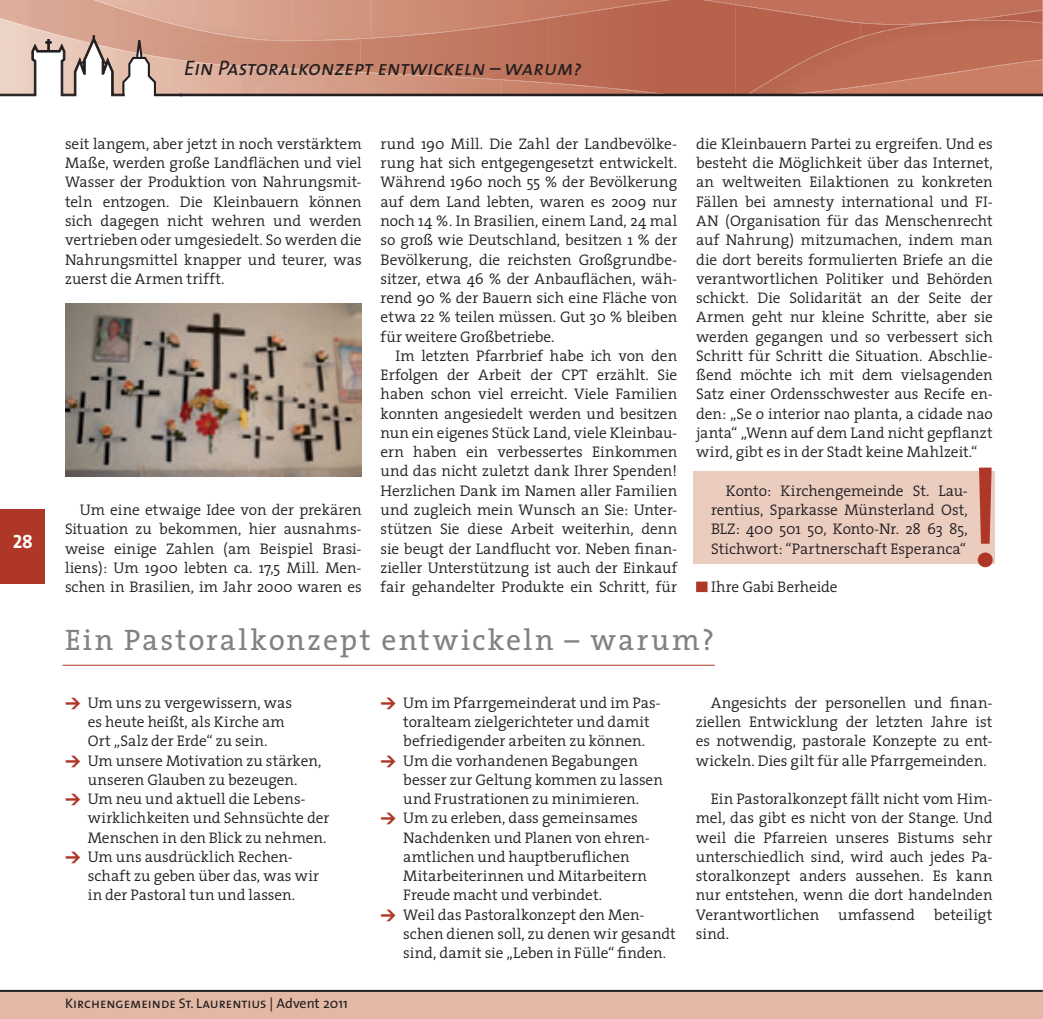
<style>
.page{position:relative;width:1043px;height:1019px;background:#fff}
.page>*{position:absolute;margin:0;border:0;box-sizing:border-box;transform-origin:0 0}
.t1{font:300 140px "The Serif";color:#af3727}
.t2{font:29.75px "The Serif";letter-spacing:.075em;color:#808285}
.t3{font:italic 21px "The Sans Caps";color:#231f20}
.t4{font:19.25px "The Sans Bold Caps";color:#fff}
.t5{font:300 15.4px/19.2px "The Serif";letter-spacing:-.005em;color:#231f20;text-align:justify}
.t6{font:14px "The Sans Caps";color:#231f20}
.s1{font-family:"DIN";font-weight:900;color:#af3727}
.s2{font-family:"The Sans"}
</style>
<div class="page">
<img style="left:1042px;top:25px;width:1px;height:69px">
<div style="left:861px;top:24px;width:181px;height:35px;background:#be6d55"></div>
<img style="left:861px;top:59px;width:181px;height:35px">
<img style="left:958px;top:0;width:83px;height:24px">
<img style="left:156px;top:83px;width:345px;height:11px">
<img style="left:501px;top:83px;width:44px;height:11px">
<img style="left:361px;top:34px;width:187px;height:48px">
<img style="left:548px;top:25px;width:187px;height:69px">
<img style="left:735px;top:25px;width:126px;height:69px">
<img style="left:688px;top:23px;width:161px;height:2px">
<img style="left:0;top:14px;width:55px;height:21px">
<img style="left:958px;top:10px;width:83px;height:13px">
<img style="left:156px;top:53px;width:389px;height:30px">
<img style="left:545px;top:82px;width:135px;height:12px">
<img style="left:55px;top:0;width:376px;height:41px">
<img style="left:431px;top:0;width:257px;height:34px">
<img style="left:849px;top:23px;width:83px;height:18px">
<img style="left:745px;top:41px;width:107px;height:53px">
<img style="left:688px;top:0;width:270px;height:23px">
<img style="left:923px;top:20px;width:45px;height:4px">
<div style="left:0;top:989px;width:1042px;height:29px;background:#e3b8a5"></div>
<div style="left:0;top:509px;width:45px;height:74px;background:#af3727"></div>
<hr style="left:0;top:989px;width:1042px;height:2px;background:#231f20">
<div style="left:180px;top:94px;width:863px;height:2px;border:1px solid #231f20"></div>
<div style="left:155px;top:94px;width:27px;height:2px;border:1px solid #231f20"></div>
<svg style="left:0;top:35px;width:156px;height:61px"></svg>
<div style="left:694px;top:471px;width:301px;height:92px;background:#ebcdc0"></div>
<div style="left:696px;top:581px;width:11px;height:11px;background:#af3727"></div>
<img style="left:65px;top:303px;width:297px;height:173px">
<hr style="left:63px;top:664px;width:652px;height:1px;background:#af3727">
<svg style="left:1041px;top:0;width:2px;height:25px"></svg>
<svg style="left:1041px;top:989px;width:2px;height:30px"></svg>
<p class="t4" style="left:13px;top:525px;width:22px">28</p>
<h3 class="t3" style="left:184px;top:50px;width:399px">Ein Pastoralkonzept entwickeln – warum?</h3>
<p class="t5" style="left:65px;top:133px;width:298px">seit langem, aber jetzt in noch verstärktem Maße, werden große Landflächen und viel Wasser der Produktion von Nahrungsmit&shy;teln entzogen. Die Kleinbauern können sich dagegen nicht wehren und werden vertrieben oder umgesiedelt. So werden die Nahrungsmittel knapper und teurer, was zuerst die Armen trifft.</p>
<p class="t5" style="left:65px;top:499px;width:298px;text-indent:15px">Um eine etwaige Idee von der prekären Situation zu bekommen, hier ausnahms&shy;weise einige Zahlen (am Beispiel Brasi&shy;liens): Um 1900 lebten ca. 17,5 Mill. Men&shy;schen in Brasilien, im Jahr 2000 waren es</p>
<p class="t5" style="left:381px;top:133px;width:298px">rund 190 Mill. Die Zahl der Landbevölke&shy;rung hat sich entgegengesetzt entwickelt.<br>Während 1960 noch 55 % der Bevölkerung auf dem Land lebten, waren es 2009 nur noch 14 %. In Brasilien, einem Land, 24 mal so groß wie Deutschland, besitzen 1 % der Bevölkerung, die reichsten Großgrundbe&shy;sitzer, etwa 46 % der Anbauflächen, wäh&shy;rend 90 % der Bauern sich eine Fläche von etwa 22 % teilen müssen. Gut 30 % bleiben für weitere Großbetriebe.</p>
<p class="t5" style="left:381px;top:345px;width:298px;text-indent:15px">Im letzten Pfarrbrief habe ich von den Erfolgen der Arbeit der CPT erzählt. Sie haben schon viel erreicht. Viele Familien konnten angesiedelt werden und besitzen nun ein eigenes Stück Land, viele Kleinbau&shy;ern haben ein verbessertes Einkommen und das nicht zuletzt dank Ihrer Spenden!<br>Herzlichen Dank im Namen aller Familien und zugleich mein Wunsch an Sie: Unter&shy;stützen Sie diese Arbeit weiterhin, denn sie beugt der Landflucht vor. Neben finan&shy;zieller Unterstützung ist auch der Einkauf fair gehandelter Produkte ein Schritt, für</p>
<p class="t5" style="left:696px;top:133px;width:298px">die Kleinbauern Partei zu ergreifen. Und es besteht die Möglichkeit über das Internet, an weltweiten Eilaktionen zu konkreten Fällen bei amnesty international und FI-AN (Organisation für das Menschenrecht auf Nahrung) mitzumachen, indem man die dort bereits formulierten Briefe an die verantwortlichen Politiker und Behörden schickt. Die Solidarität an der Seite der Armen geht nur kleine Schritte, aber sie werden gegangen und so verbessert sich Schritt für Schritt die Situation. Abschlie&shy;ßend möchte ich mit dem vielsagenden Satz einer Ordensschwester aus Recife en&shy;den: „Se o interior nao planta, a cidade nao janta“ „Wenn auf dem Land nicht gepflanzt wird, gibt es in der Stadt keine Mahlzeit.“</p>
<p class="t5" style="left:711px;top:480px;width:258px;text-indent:15px">Konto: Kirchengemeinde St. Lau&shy;rentius, Sparkasse Münsterland Ost, BLZ: 400 501 50, Konto-Nr. 28 63 85, Stichwort: “Partnerschaft Esperanca“</p>
<p class="t5" style="left:711px;top:576px;width:128px">Ihre Gabi Berheide</p>
<h1 class="t1" style="left:964px;top:402px;width:43px">!</h1>
<h2 class="t2" style="left:65px;top:614px;width:651px">Ein Pastoralkonzept entwickeln – warum?</h2>
<p class="t5" style="left:65px;top:692px;width:229px"><span class="s1">&gt;</span> Um uns zu vergewissern, was</p>
<p class="t5" style="left:88px;top:711px;width:199px">es heute heißt, als Kirche am</p>
<p class="t5" style="left:88px;top:730px;width:181px">Ort „Salz der Erde“ zu sein.</p>
<p class="t5" style="left:65px;top:749px;width:258px"><span class="s1">&gt;</span> Um unsere Motivation zu stärken,</p>
<p class="t5" style="left:88px;top:769px;width:211px">unseren Glauben zu bezeugen.</p>
<p class="t5" style="left:65px;top:788px;width:242px"><span class="s1">&gt;</span> Um neu und aktuell die Lebens-</p>
<p class="t5" style="left:88px;top:807px;width:243px">wirklichkeiten und Sehnsüchte der</p>
<p class="t5" style="left:88px;top:826px;width:240px">Menschen in den Blick zu nehmen.</p>
<p class="t5" style="left:65px;top:846px;width:229px"><span class="s1">&gt;</span> Um uns ausdrücklich Rechen-</p>
<p class="t5" style="left:88px;top:865px;width:233px">schaft zu geben über das, was wir</p>
<p class="t5" style="left:88px;top:884px;width:209px">in der Pastoral tun und lassen.</p>
<p class="t6" style="left:65px;top:990px;width:284px">Kirchengemeinde St. Laurentius <span class="s2">| Advent 2011</span></p>
<p class="t5" style="left:381px;top:692px;width:282px"><span class="s1">&gt;</span> Um im Pfarrgemeinderat und im Pas-</p>
<p class="t5" style="left:403px;top:711px;width:248px">toralteam zielgerichteter und damit</p>
<p class="t5" style="left:403px;top:730px;width:243px">befriedigender arbeiten zu können.</p>
<p class="t5" style="left:381px;top:749px;width:259px"><span class="s1">&gt;</span> Um die vorhandenen Begabungen</p>
<p class="t5" style="left:403px;top:769px;width:261px">besser zur Geltung kommen zu lassen</p>
<p class="t5" style="left:403px;top:788px;width:237px">und Frustrationen zu minimieren.</p>
<p class="t5" style="left:381px;top:807px;width:259px"><span class="s1">&gt;</span> Um zu erleben, dass gemeinsames</p>
<p class="t5" style="left:403px;top:826px;width:248px">Nachdenken und Planen von ehren-</p>
<p class="t5" style="left:403px;top:846px;width:228px">amtlichen und hauptberuflichen</p>
<p class="t5" style="left:403px;top:865px;width:245px">Mitarbeiterinnen und Mitarbeitern</p>
<p class="t5" style="left:403px;top:884px;width:200px">Freude macht und verbindet.</p>
<p class="t5" style="left:381px;top:903px;width:265px"><span class="s1">&gt;</span> Weil das Pastoralkonzept den Men-</p>
<p class="t5" style="left:403px;top:923px;width:274px">schen dienen soll, zu denen wir gesandt</p>
<p class="t5" style="left:403px;top:942px;width:264px">sind, damit sie „Leben in Fülle“ finden.</p>
<p class="t5" style="left:696px;top:692px;width:298px;text-indent:15px">Angesichts der personellen und finan&shy;ziellen Entwicklung der letzten Jahre ist es notwendig, pastorale Konzepte zu ent&shy;wickeln. Dies gilt für alle Pfarrgemeinden.</p>
<p class="t5" style="left:696px;top:788px;width:298px;text-indent:15px">Ein Pastoralkonzept fällt nicht vom Him&shy;mel, das gibt es nicht von der Stange. Und weil die Pfarreien unseres Bistums sehr unterschiedlich sind, wird auch jedes Pa&shy;storalkonzept anders aussehen. Es kann nur entstehen, wenn die dort handelnden Verantwortlichen umfassend beteiligt sind.</p>
</div>
